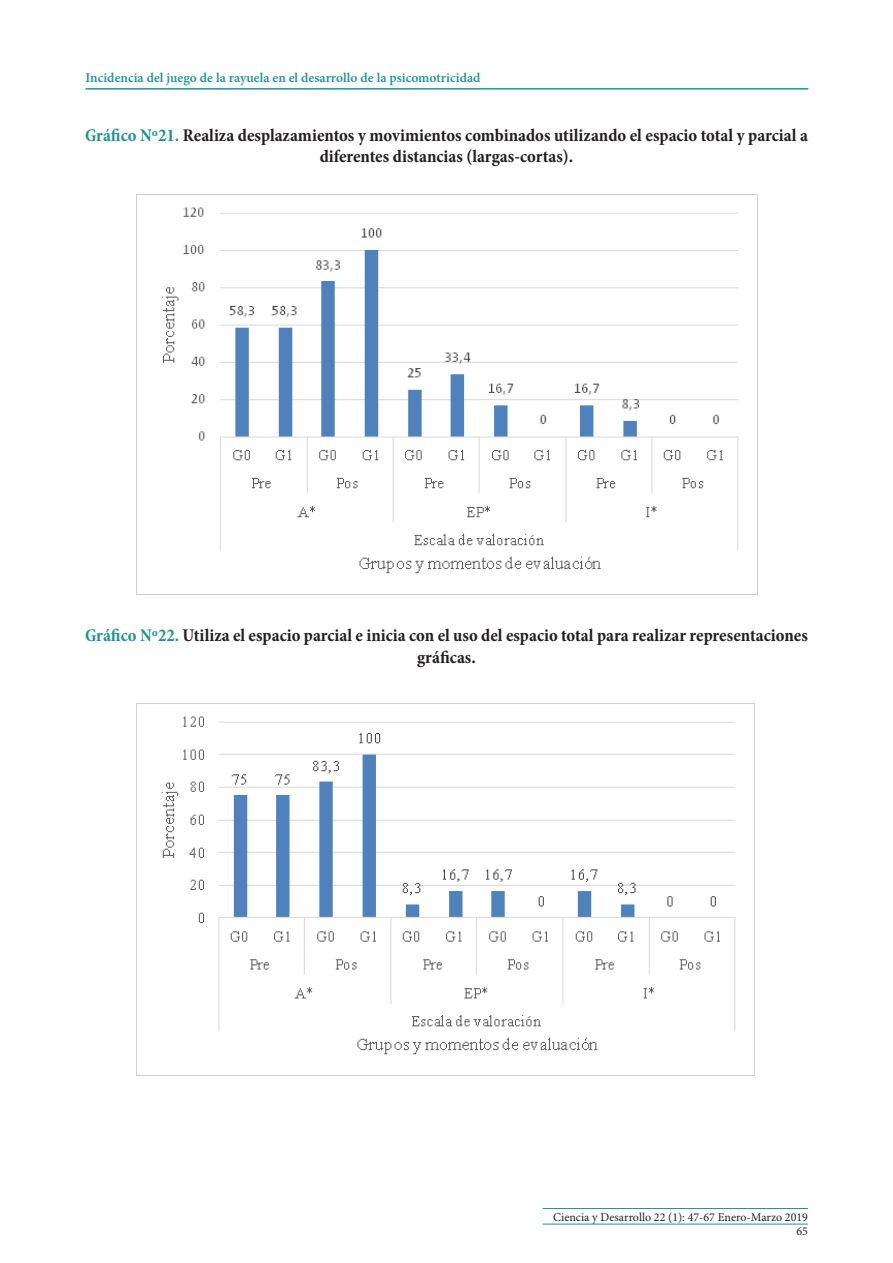
<style>
.page{position:relative;width:893px;height:1263px;background:#fff}
.page>*{position:absolute;margin:0;border:0;box-sizing:border-box;transform-origin:0 0}
.t1{font:700 condensed 18px/21.6px "Minion Pro";color:#231f20;text-align:center}
.t2{font:600 13.5px "Minion Pro";color:#1c9590}
.t3{font:12px "Minion Pro";color:#231f20}
.s1{color:#1c9590}
</style>
<div class="page">
<img style="left:136px;top:194px;width:622px;height:401px">
<img style="left:136px;top:703px;width:619px;height:373px">
<hr style="left:85px;top:88px;width:723px;height:2px;background:#1c9590">
<hr style="left:543px;top:1208px;width:265px;height:1px;background:#1c9590">
<hr style="left:543px;top:1224px;width:265px;height:1px;background:#1c9590">
<p class="t2" style="left:85px;top:69px;width:396px">Incidencia del juego de la rayuela en el desarrollo de la psicomotricidad</p>
<p class="t1" style="left:85px;top:124px;width:724px"><span class="s1">Gráfico Nº21.</span> Realiza desplazamientos y movimientos combinados utilizando el espacio total y parcial a diferentes distancias (largas-cortas).</p>
<p class="t1" style="left:85px;top:625px;width:724px"><span class="s1">Gráfico Nº22.</span> Utiliza el espacio parcial e inicia con el uso del espacio total para realizar representaciones gráficas.</p>
<p class="t3" style="left:553px;top:1210px;width:256px">Ciencia y Desarrollo 22 (1): 47-67 Enero-Marzo 2019</p>
<p class="t3" style="left:796px;top:1224px;width:13px">65</p>
</div>
